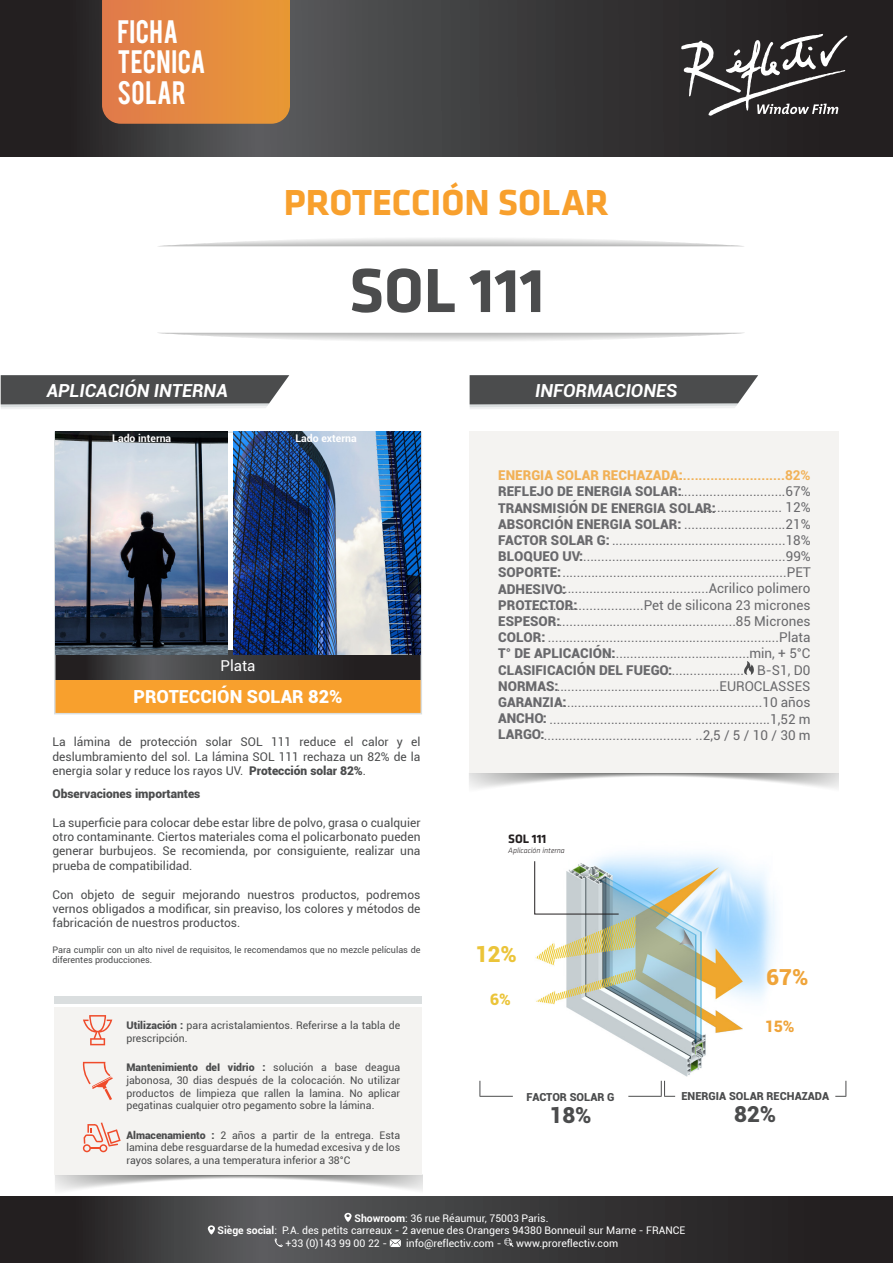
<style>
.page{position:relative;width:893px;height:1263px;background:#fff}
.page>*{position:absolute;margin:0;border:0;box-sizing:border-box;transform-origin:0 0}
.t1{font:700 64.5px "Klavika";color:#4b4c4d}
.t2{font:700 37.5px "Klavika";color:#f8a02d}
.t3{font:25.5px "Bebas";letter-spacing:.015em;color:#fff}
.t4{font:900 22.05px "Roboto";color:#4b4c4d}
.t5{font:900 22.05px "Roboto";color:#efa43a}
.t6{font:900 22.05px "Roboto";color:#ebc439}
.t7{font:italic 700 18px "Roboto";color:#fff}
.t8{font:900 18px "Roboto";color:#fff}
.t9{font:900 15.75px "Roboto";color:#efa43a}
.t10{font:900 15.75px "Roboto";color:#ebc439}
.t11{font:15px "Roboto";color:#fff}
.t12{font:13.5px "Roboto";color:#69696c}
.t13{font:900 13.5px "Roboto";color:#69696c}
.t14{font:700 13.5px "Roboto";color:#f1b157}
.t15{font:900 13.5px "Roboto";color:#f1b157}
.t16{font:700 12.6px "Klavika";color:#231f20}
.t17{font:12px/14.4px "Roboto";color:#4b4c4d;text-align:justify}
.t18{font:900 12px "Roboto";color:#4b4c4d}
.t19{font:900 11.1px "Roboto";color:#4b4c4d}
.t20{font:10.5px/12.6px "Roboto";color:#4b4c4d;text-align:justify}
.t21{font:10.5px "Roboto";color:#fff}
.t22{font:700 10.5px "Roboto";color:#fff}
.t23{font:9px/10.8px "Roboto";color:#4b4c4d}
.t24{font:italic 300 7.95px "Klavika";color:#231f20}
.s1{font-weight:900}
.s2{font-weight:700}
</style>
<div class="page">
<img style="left:534px;top:853px;width:242px;height:228px">
<svg style="left:835px;top:1081px;width:11px;height:16px"></svg>
<hr style="left:479px;top:1096px;width:34px;height:1px;background:#4b4c4d">
<svg style="left:479px;top:1081px;width:1px;height:15px"></svg>
<hr style="left:628px;top:1096px;width:34px;height:1px;background:#4b4c4d">
<svg style="left:661px;top:1081px;width:14px;height:16px"></svg>
<svg style="left:534px;top:861px;width:85px;height:53px"></svg>
<svg style="left:0;top:1197px;width:893px;height:66px;background:#363536"></svg>
<svg style="left:344px;top:1213px;width:8px;height:9px"></svg>
<svg style="left:208px;top:1225px;width:7px;height:9px"></svg>
<svg style="left:274px;top:1238px;width:9px;height:10px"></svg>
<svg style="left:390px;top:1239px;width:11px;height:8px"></svg>
<svg style="left:504px;top:1238px;width:10px;height:9px"></svg>
<div style="left:470px;top:431px;width:369px;height:341px;background:#f4f3f1"></div>
<svg style="left:470px;top:375px;width:288px;height:34px;background:#68696a"></svg>
<svg style="left:744px;top:661px;width:10px;height:14px"></svg>
<svg style="left:57px;top:651px;width:362px;height:29px;background:#373638"></svg>
<div style="left:54px;top:680px;width:368px;height:33px;background:#f8a02d"></div>
<div style="left:54px;top:431px;width:368px;height:283px;border:2px solid #dadedf"></div>
<img style="left:56px;top:431px;width:171px;height:223px">
<img style="left:233px;top:431px;width:188px;height:223px">
<svg style="left:1px;top:375px;width:288px;height:34px;background:#68696a"></svg>
<svg style="left:0;top:0;width:892px;height:157px;background:#373536"></svg>
<svg style="left:681px;top:34px;width:166px;height:82px"></svg>
<svg style="left:101px;top:0;width:190px;height:124px;background:#de863f"></svg>
<img style="left:49px;top:1175px;width:373px;height:38px">
<div style="left:54px;top:1008px;width:368px;height:167px;background:#f4f3f1"></div>
<svg style="left:83px;top:1015px;width:29px;height:30px"></svg>
<svg style="left:82px;top:1062px;width:31px;height:38px"></svg>
<svg style="left:83px;top:1122px;width:38px;height:30px"></svg>
<div style="left:54px;top:996px;width:368px;height:7px;background:#dadedf"></div>
<p class="t3" style="left:117px;top:13px;width:62px">FICHA</p>
<p class="t3" style="left:117px;top:43px;width:90px">TECNICA</p>
<p class="t3" style="left:117px;top:74px;width:70px">SOLAR</p>
<p class="t7" style="left:47px;top:377px;width:183px">APLICACIÓN INTERNA</p>
<p class="t2" style="left:284px;top:182px;width:327px">PROTECCIÓN SOLAR</p>
<p class="t1" style="left:349px;top:255px;width:197px">SOL 111</p>
<p class="t7" style="left:535px;top:377px;width:143px">INFORMACIONES</p>
<p class="t22" style="left:112px;top:431px;width:61px">Lado interna</p>
<p class="t22" style="left:295px;top:431px;width:63px">Lado externa</p>
<p class="t11" style="left:221px;top:655px;width:36px">Plata</p>
<p class="t8" style="left:134px;top:684px;width:210px">PROTECCIÓN SOLAR 82%</p>
<p class="t17" style="left:52px;top:734px;width:370px">La lámina de protección solar SOL 111 reduce el calor y el deslumbramiento del sol. La lámina SOL 111 rechaza un 82% de la energia solar y reduce los rayos UV. <span class="s1">Protección solar 82%</span>.</p>
<p class="t18" style="left:52px;top:785px;width:149px">Observaciones importantes</p>
<p class="t17" style="left:52px;top:815px;width:370px">La superficie para colocar debe estar libre de polvo, grasa o cualquier otro contaminante. Ciertos materiales coma el policarbonato pueden generar burbujeos. Se recomienda, por consiguiente, realizar una prueba de compatibilidad.</p>
<p class="t17" style="left:52px;top:887px;width:370px">Con objeto de seguir mejorando nuestros productos, podremos vernos obligados a modificar, sin preaviso, los colores y métodos de fabricación de nuestros productos.</p>
<p class="t23" style="left:52px;top:944px;width:370px">Para cumplir con un alto nivel de requisitos, le recomendamos que no mezcle películas de diferentes producciones.</p>
<p class="t20" style="left:126px;top:1019px;width:275px"><span class="s1">Utilización :</span> para acristalamientos. Referirse a la tabla de prescripción.</p>
<p class="t20" style="left:126px;top:1061px;width:275px"><span class="s1">Mantenimiento deI vidrio :</span> solución a base deagua jabonosa, 30 dias después de la colocación. No utilizar productos de limpieza que rallen la lamina. No aplicar pegatinas cualquier otro pegamento sobre la lámina.</p>
<p class="t20" style="left:126px;top:1128px;width:275px"><span class="s1">Almacenamiento :</span> 2 años a partir de la entrega. Esta lamina debe resguardarse de la humedad excesiva y de los rayos solares, a una temperatura inferior a 38°C</p>
<p class="t14" style="left:675px;top:466px;width:137px">............................82%</p>
<p class="t12" style="left:703px;top:498px;width:110px">...................... 12%</p>
<p class="t15" style="left:498px;top:466px;width:186px">ENERGIA SOLAR RECHAZADA:</p>
<p class="t12" style="left:498px;top:482px;width:314px"><span class="s1">REFLEJO DE ENERGIA SOLAR:</span>.............................67%</p>
<p class="t13" style="left:498px;top:498px;width:219px">TRANSMISIÓN DE ENERGIA SOLAR:</p>
<p class="t12" style="left:498px;top:514px;width:314px"><span class="s1">ABSORCIÓN ENERGIA SOLAR:</span> ............................21%</p>
<p class="t12" style="left:498px;top:531px;width:314px"><span class="s1">FACTOR SOLAR G:</span> ................................................18%</p>
<p class="t12" style="left:498px;top:547px;width:314px"><span class="s1">BLOQUEO UV:</span>........................................................99%</p>
<p class="t12" style="left:498px;top:563px;width:314px"><span class="s1">SOPORTE:</span>..............................................................PET</p>
<p class="t13" style="left:498px;top:579px;width:70px">ADHESIVO:</p>
<p class="t13" style="left:498px;top:595px;width:81px">PROTECTOR:</p>
<p class="t12" style="left:498px;top:612px;width:314px"><span class="s1">ESPESOR:</span>.................................................85 Micrones</p>
<p class="t12" style="left:498px;top:628px;width:314px"><span class="s1">COLOR:</span> ................................................................Plata</p>
<p class="t13" style="left:498px;top:644px;width:119px">T° DE APLICACIÓN:</p>
<p class="t12" style="left:498px;top:661px;width:314px"><span class="s1">CLASIFICACIÓN DEL FUEGO:</span>.................... B-S1, D0</p>
<p class="t12" style="left:498px;top:677px;width:314px"><span class="s1">NORMAS:</span>.............................................EUROCLASSES</p>
<p class="t13" style="left:498px;top:693px;width:70px">GARANZIA:</p>
<p class="t12" style="left:498px;top:709px;width:314px"><span class="s1">ANCHO:</span> .............................................................1,52 m</p>
<p class="t12" style="left:498px;top:725px;width:314px"><span class="s1">LARGO:</span>......................................... ..2,5 / 5 / 10 / 30 m</p>
<p class="t12" style="left:560px;top:579px;width:252px">.........................................Acrilico polimero</p>
<p class="t12" style="left:524px;top:595px;width:288px">.................................Pet de silicona 23 micrones</p>
<p class="t12" style="left:605px;top:644px;width:207px">........................................min, + 5°C</p>
<p class="t12" style="left:563px;top:693px;width:249px">.......................................................10 años</p>
<p class="t16" style="left:508px;top:832px;width:40px">SOL 111</p>
<p class="t24" style="left:508px;top:846px;width:58px">Aplicación interna</p>
<p class="t6" style="left:475px;top:939px;width:43px">12%</p>
<p class="t10" style="left:490px;top:989px;width:22px">6%</p>
<p class="t19" style="left:527px;top:1089px;width:89px">FACTOR SOLAR G</p>
<p class="t4" style="left:550px;top:1099px;width:43px">18%</p>
<p class="t5" style="left:766px;top:961px;width:43px">67%</p>
<p class="t9" style="left:765px;top:1015px;width:31px">15%</p>
<p class="t19" style="left:681px;top:1088px;width:149px">ENERGIA SOLAR RECHAZADA</p>
<p class="t4" style="left:734px;top:1099px;width:43px">82%</p>
<p class="t21" style="left:355px;top:1211px;width:196px"><span class="s2">Showroom</span>: 36 rue Réaumur, 75003 Paris.</p>
<p class="t21" style="left:218px;top:1223px;width:469px"><span class="s2">Siège social</span>: P.A. des petits carreaux - 2 avenue des Orangers 94380 Bonneuil sur Marne - FRANCE</p>
<p class="t21" style="left:285px;top:1236px;width:103px">+33 (0)143 99 00 22 -</p>
<p class="t21" style="left:406px;top:1236px;width:97px">info@reflectiv.com -</p>
<p class="t21" style="left:516px;top:1236px;width:104px">www.proreflectiv.com</p>
</div>
